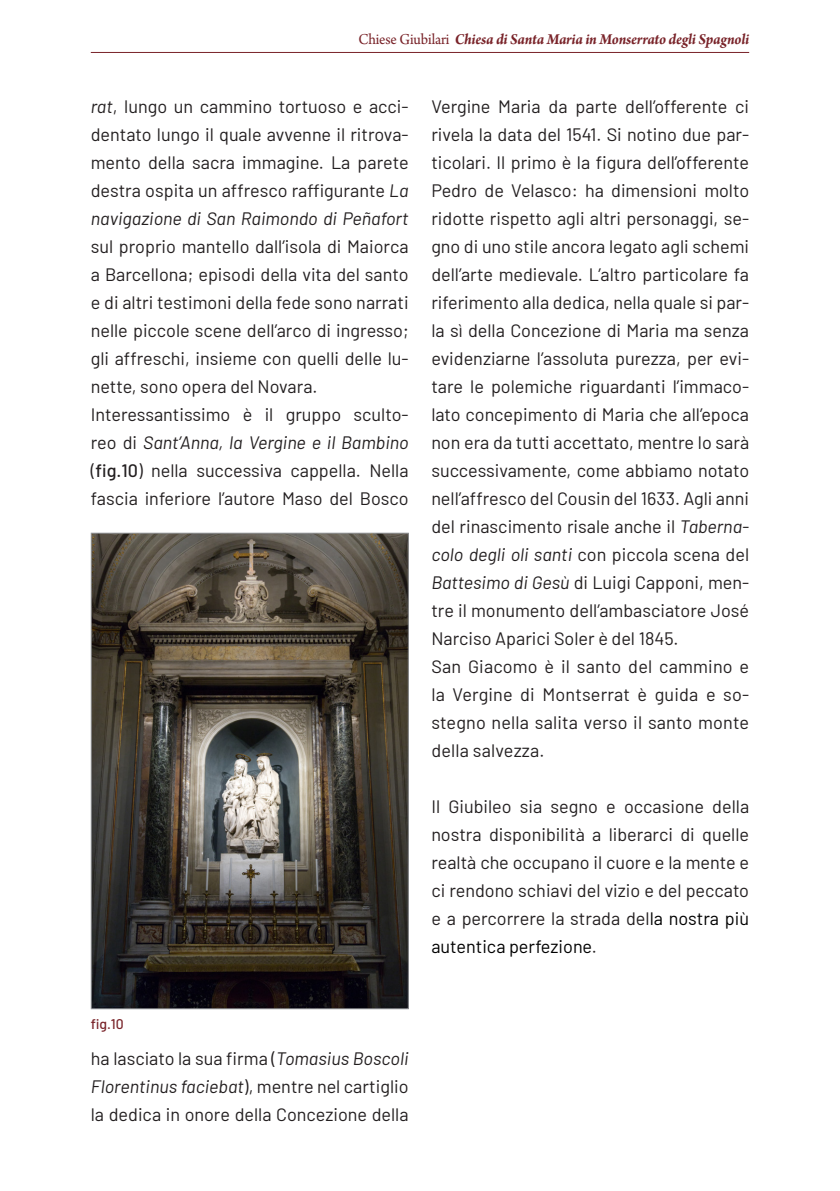
<style>
.page{position:relative;width:840px;height:1191px;background:#fff}
.page>*{position:absolute;margin:0;border:0;box-sizing:border-box;transform-origin:0 0}
.t1{font:18px/28px "Barlow";color:#231f20;text-align:justify}
.t2{font:italic 700 16px "Arno Pro";letter-spacing:-.015em;color:#792329;scale:.95 1}
.t3{font:500 14px "Barlow";color:#792329}
.s1{font-weight:400;font-style:normal}
.s2{font-style:italic}
.s3{font-weight:500}
.s4{color:#000}
</style>
<div class="page">
<hr style="left:91px;top:52px;width:657px;height:1px;background:#792329">
<img style="left:93px;top:535px;width:313px;height:472px">
<div style="left:91px;top:533px;width:317px;height:476px;border:1px solid #939598"></div>
<p class="t2" style="left:358px;top:30px;width:412px"><span class="s1">Chiese Giubilari</span> Chiesa di Santa Maria in Monserrato degli Spagnoli</p>
<p class="t1" style="left:91px;top:91px;width:319px"><span class="s2">rat</span>, lungo un cammino tortuoso e acci&shy;dentato lungo il quale avvenne il ritrova&shy;mento della sacra immagine. La parete destra ospita un affresco raffigurante <span class="s2">La navigazione di San Raimondo di Peñafort </span>sul proprio mantello dall’isola di Maiorca a Barcellona; episodi della vita del santo e di altri testimoni della fede sono narrati nelle piccole scene dell’arco di ingresso; gli affreschi, insieme con quelli delle lu&shy;nette, sono opera del Novara.</p>
<p class="t1" style="left:91px;top:399px;width:319px">Interessantissimo è il gruppo sculto&shy;reo di <span class="s2">Sant’Anna, la Vergine e il Bambino </span>(<span class="s3">fig.10</span>) nella successiva cappella. Nella fascia inferiore l’autore Maso del Bosco</p>
<p class="t1" style="left:431px;top:91px;width:319px">Vergine Maria da parte dell’offerente ci rivela la data del 1541. Si notino due par&shy;ticolari. Il primo è la figura dell’offerente Pedro de Velasco: ha dimensioni molto ridotte rispetto agli altri personaggi, se&shy;gno di uno stile ancora legato agli schemi dell’arte medievale. L’altro particolare fa riferimento alla dedica, nella quale si par&shy;la sì della Concezione di Maria ma senza evidenziarne l’assoluta purezza, per evi&shy;tare le polemiche riguardanti l’immaco&shy;lato concepimento di Maria che all’epoca non era da tutti accettato, mentre lo sarà successivamente, come abbiamo notato nell’affresco del Cousin del 1633. Agli anni del rinascimento risale anche il <span class="s2">Taberna&shy;colo degli oli santi</span> con piccola scena del <span class="s2">Battesimo di Gesù</span> di Luigi Capponi, men&shy;tre il monumento dell’ambasciatore José Narciso Aparici Soler è del 1845.</p>
<p class="t1" style="left:431px;top:651px;width:319px">San Giacomo è il santo del cammino e la Vergine di Montserrat è guida e so&shy;stegno nella salita verso il santo monte della salvezza.</p>
<p class="t1" style="left:431px;top:791px;width:319px">Il Giubileo sia segno e occasione della nostra disponibilità a liberarci di quelle realtà che occupano il cuore e la mente e ci rendono schiavi del vizio e del peccato e a percorrere la strada del<span class="s4">la nostra più autentica perfezione</span>.</p>
<p class="t3" style="left:91px;top:1013px;width:35px">fig.10</p>
<p class="t1" style="left:91px;top:1043px;width:319px">ha lasciato la sua firma (<span class="s2">Tomasius Boscoli Florentinus faciebat</span>), mentre nel cartiglio la dedica in onore della Concezione della</p>
</div>
